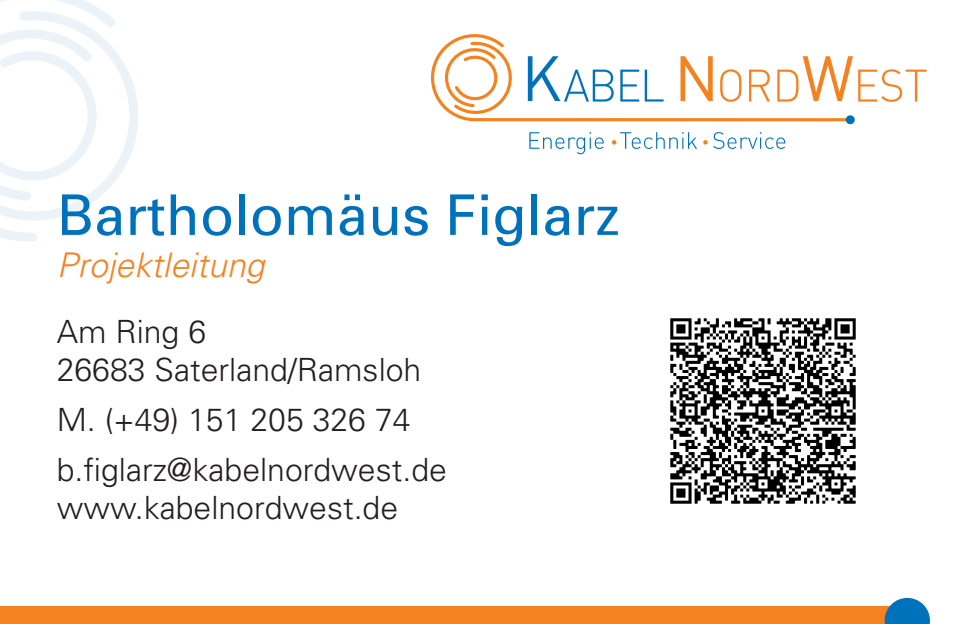
<style>
.page{position:relative;width:964px;height:624px;background:#fff}
.page>*{position:absolute;margin:0;border:0;box-sizing:border-box;transform-origin:0 0}
.t1{font:56px "Univers";color:#0072bc}
.t2{font:italic 300 34px "Univers";color:#f58220}
.t3{font:300 32px/38.4px "Univers";color:#231f20}
</style>
<div class="page">
<svg style="left:0;top:0;width:98px;height:242px"></svg>
<svg style="left:0;top:8px;width:138px;height:227px"></svg>
<img style="left:670px;top:318px;width:186px;height:186px">
<div style="left:0;top:607px;width:907px;height:17px;background:#f58220"></div>
<svg style="left:884px;top:598px;width:46px;height:26px"></svg>
<svg style="left:431px;top:34px;width:88px;height:88px"></svg>
<hr style="left:476px;top:118px;width:372px;height:3px;background:#f58220">
<div style="left:846px;top:115px;width:9px;height:9px;background:#0072bc;border-radius:50%"></div>
<svg style="left:529px;top:132px;width:256px;height:22px"></svg>
<svg style="left:680px;top:56px;width:246px;height:46px"></svg>
<svg style="left:528px;top:56px;width:135px;height:46px"></svg>
<h1 class="t1" style="left:57px;top:182px;width:565px">Bartholomäus Figlarz</h1>
<p class="t2" style="left:57px;top:244px;width:209px">Projektleitung</p>
<p class="t3" style="left:57px;top:312px;width:366px">Am Ring 6<br>26683 Saterland/Ramsloh</p>
<p class="t3" style="left:57px;top:395px;width:392px;line-height:49.6px">M. (+49) 151 205 326 74 b.figlarz@kabelnordwest.de</p>
<p class="t3" style="left:57px;top:489px;width:343px">www.kabelnordwest.de</p>
</div>
